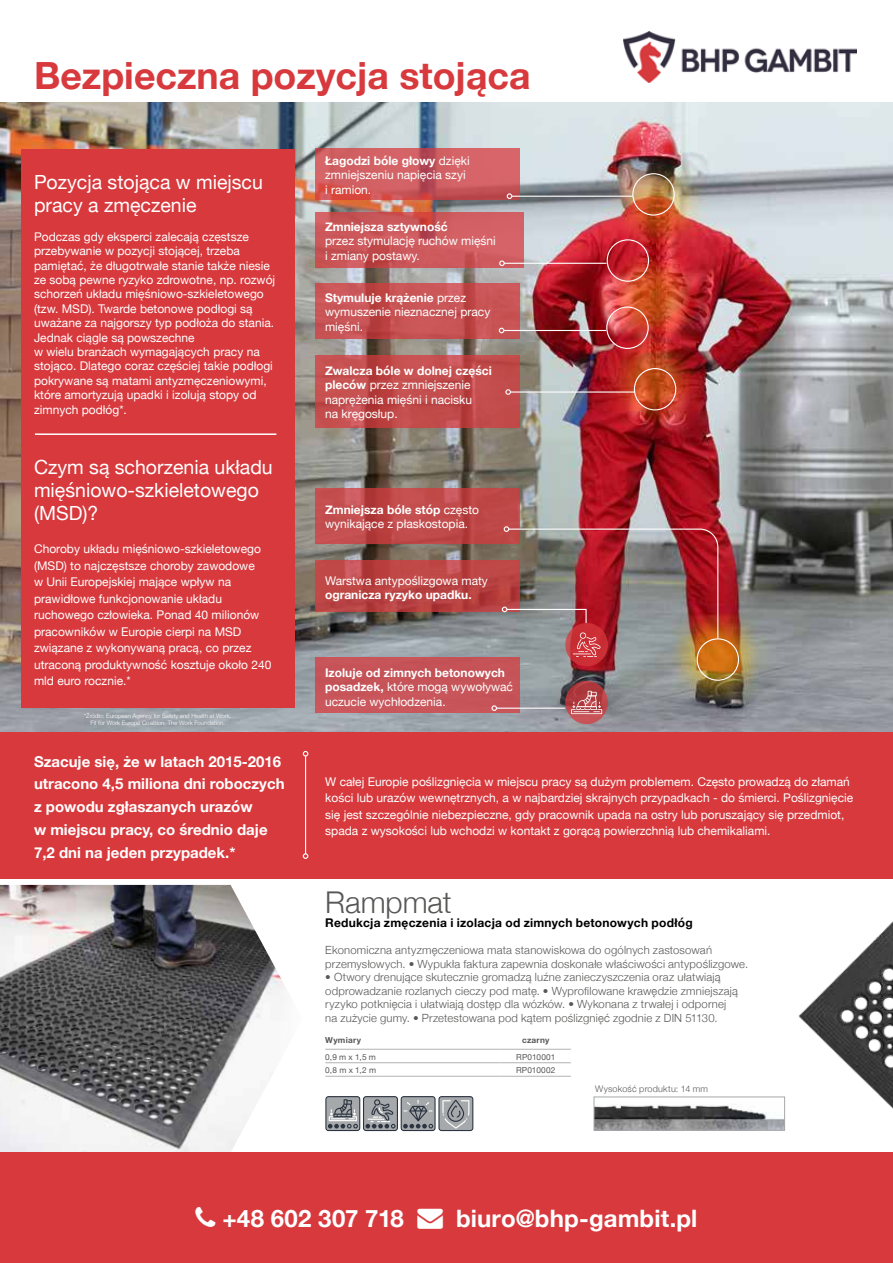
<style>
.page{position:relative;width:893px;height:1263px;background:#fff}
.page>*{position:absolute;margin:0;border:0;box-sizing:border-box;transform-origin:0 0}
.t1{font:700 37.5px "Helvetica Neue";color:#d7393d}
.t2{font:300 30px "Helvetica Neue";letter-spacing:-.005em;color:#575756}
.t3{font:700 24px "Helvetica Neue";letter-spacing:.005em;color:#fff}
.t4{font:19.5px/23.4px "Helvetica Neue";color:#fff}
.t5{font:700 15px/22.8px "Helvetica Neue";color:#fff}
.t6{font:12px/14.4px "Helvetica Neue";color:#fff}
.t7{font:700 12px "Helvetica Neue";letter-spacing:.02em;color:#000}
.t8{font:700 12px "Helvetica Neue";color:#fff}
.t9{font:300 11.25px/13.5px "Helvetica Neue";letter-spacing:.02em;color:#575756}
.t10{font:300 9px "Helvetica Neue";letter-spacing:.025em;color:#575756}
.t11{font:8.25px "Helvetica Neue";letter-spacing:.025em;color:#575756}
.t12{font:700 8.25px "Helvetica Neue";letter-spacing:.035em;color:#575756}
.t13{font:300 6px/7.2px "Helvetica Neue";color:#fff;text-align:center}
.s1{font-weight:700}
</style>
<div class="page">
<div style="left:0;top:731px;width:893px;height:147px;background:#d7393d"></div>
<img style="left:0;top:102px;width:893px;height:629px">
<div style="left:21px;top:149px;width:273px;height:558px;background:#d7393d"></div>
<img style="left:798px;top:921px;width:95px;height:188px">
<img style="left:596px;top:1104px;width:187px;height:24px">
<div style="left:594px;top:1096px;width:191px;height:34px;border:1px solid #a6a9ab"></div>
<img style="left:0;top:885px;width:303px;height:268px">
<div style="left:0;top:1153px;width:893px;height:110px;background:#d7393d"></div>
<svg style="left:325px;top:1096px;width:148px;height:35px"></svg>
<hr style="left:325px;top:1049px;width:176px;height:1px;background:#b3b2b2">
<hr style="left:501px;top:1049px;width:70px;height:1px;background:#b3b2b2">
<hr style="left:325px;top:1062px;width:176px;height:1px;background:#b3b2b2">
<hr style="left:501px;top:1062px;width:70px;height:1px;background:#b3b2b2">
<hr style="left:325px;top:1076px;width:176px;height:1px;background:#b3b2b2">
<hr style="left:501px;top:1076px;width:70px;height:1px;background:#b3b2b2">
<hr style="left:305px;top:756px;width:1px;height:98px;background:#fff">
<svg style="left:303px;top:751px;width:5px;height:5px"></svg>
<svg style="left:303px;top:853px;width:5px;height:6px"></svg>
<hr style="left:35px;top:433px;width:241px;height:2px;background:#fff">
<div style="left:565px;top:623px;width:43px;height:43px;background:#cc2f35;border-radius:50%"></div>
<svg style="left:565px;top:681px;width:43px;height:43px"></svg>
<svg style="left:571px;top:691px;width:31px;height:23px"></svg>
<svg style="left:315px;top:148px;width:204px;height:51px;fill:#d36164"></svg>
<svg style="left:315px;top:213px;width:208px;height:55px;fill:#cd5a5d"></svg>
<svg style="left:315px;top:283px;width:204px;height:56px;fill:#c95456"></svg>
<svg style="left:315px;top:355px;width:204px;height:72px;fill:#c34d4d"></svg>
<svg style="left:315px;top:561px;width:187px;height:51px;fill:#bd4645"></svg>
<div style="left:315px;top:658px;width:204px;height:55px;background:#c65458"></div>
<svg style="left:315px;top:488px;width:204px;height:56px;fill:#c14b4a"></svg>
<div style="left:632px;top:173px;width:43px;height:43px;border:1px solid #fff;border-radius:50%"></div>
<hr style="left:512px;top:196px;width:121px;height:1px;background:#fff">
<svg style="left:507px;top:193px;width:5px;height:6px"></svg>
<div style="left:607px;top:239px;width:42px;height:43px;border:1px solid #fff;border-radius:50%"></div>
<hr style="left:504px;top:263px;width:102px;height:1px;background:#fff">
<svg style="left:499px;top:260px;width:6px;height:6px"></svg>
<div style="left:606px;top:307px;width:43px;height:42px;border:1px solid #fff;border-radius:50%"></div>
<hr style="left:504px;top:330px;width:102px;height:1px;background:#fff">
<svg style="left:499px;top:328px;width:5px;height:5px"></svg>
<div style="left:634px;top:368px;width:42px;height:42px;border:1px solid #fff;border-radius:50%"></div>
<hr style="left:510px;top:391px;width:125px;height:2px;background:#fff">
<svg style="left:505px;top:389px;width:6px;height:6px"></svg>
<div style="left:697px;top:638px;width:42px;height:43px;border:1px solid #fff;border-radius:50%"></div>
<img style="left:502px;top:526px;width:217px;height:131px">
<hr style="left:496px;top:708px;width:69px;height:1px;background:#fff">
<svg style="left:491px;top:705px;width:6px;height:6px"></svg>
<img style="left:624px;top:32px;width:232px;height:50px">
<h1 class="t1" style="left:34px;top:47px;width:498px">Bezpieczna pozycja stojąca</h1>
<h3 class="t4" style="left:34px;top:171px;width:230px">Pozycja stojąca w miejscu pracy a zmęczenie</h3>
<p class="t6" style="left:34px;top:230px;width:243px">Podczas gdy eksperci zalecają częstsze przebywanie w pozycji stojącej, trzeba pamiętać, że długotrwałe stanie także niesie ze sobą pewne ryzyko zdrowotne, np. rozwój schorzeń układu mięśniowo-szkieletowego (tzw. MSD). Twarde betonowe podłogi są uważane za najgorszy typ podłoża do stania.<br>Jednak ciągle są powszechne<br>w wielu branżach wymagających pracy na stojąco. Dlatego coraz częściej takie podłogi pokrywane są matami antyzmęczeniowymi, które amortyzują upadki i izolują stopy od zimnych podłóg*.</p>
<h3 class="t4" style="left:34px;top:456px;width:240px">Czym są schorzenia układu mięśniowo-szkieletowego (MSD)?</h3>
<p class="t6" style="left:34px;top:541px;width:239px;line-height:16.5px">Choroby układu mięśniowo-szkieletowego (MSD) to najczęstsze choroby zawodowe<br>w Unii Europejskiej mające wpływ na prawidłowe funkcjonowanie układu ruchowego człowieka. Ponad 40 milionów pracowników w Europie cierpi na MSD związane z wykonywaną pracą, co przez utraconą produktywność kosztuje około 240 mld euro rocznie.*</p>
<p class="t13" style="left:84px;top:712px;width:149px">*Źródło: European Agency for Safety and Health at Work.<br>Fit for Work Europe Coalition, The Work Foundation.</p>
<p class="t5" style="left:34px;top:750px;width:252px">Szacuje się, że w latach 2015-2016 utracono 4,5 miliona dni roboczych z powodu zgłaszanych urazów<br>w miejscu pracy, co średnio daje<br>7,2 dni na jeden przypadek.*</p>
<p class="t6" style="left:325px;top:154px;width:146px"><span class="s1">Łagodzi bóle głowy</span> dzięki zmniejszeniu napięcia szyi i ramion.</p>
<p class="t8" style="left:325px;top:217px;width:124px">Zmniejsza sztywność</p>
<p class="t6" style="left:325px;top:235px;width:172px">przez stymulację ruchów mięśni i zmiany postawy.</p>
<p class="t6" style="left:325px;top:291px;width:167px"><span class="s1">Stymuluje krążenie</span> przez wymuszenie nieznacznej pracy mięśni.</p>
<p class="t6" style="left:325px;top:364px;width:168px"><span class="s1">Zwalcza bóle w dolnej części pleców</span> przez zmniejszenie naprężenia mięśni i nacisku<br>na kręgosłup.</p>
<p class="t6" style="left:325px;top:503px;width:155px"><span class="s1">Zmniejsza bóle stóp</span> często wynikające z płaskostopia.</p>
<p class="t6" style="left:325px;top:574px;width:164px">Warstwa antypoślizgowa maty</p>
<p class="t8" style="left:325px;top:585px;width:148px">ogranicza ryzyko upadku.</p>
<p class="t6" style="left:325px;top:666px;width:189px"><span class="s1">Izoluje od zimnych betonowych posadzek,</span> które mogą wywoływać uczucie wychłodzenia.</p>
<p class="t6" style="left:325px;top:774px;width:529px;line-height:16.5px">W całej Europie poślizgnięcia w miejscu pracy są dużym problemem. Często prowadzą do złamań kości lub urazów wewnętrznych, a w najbardziej skrajnych przypadkach - do śmierci. Poślizgnięcie się jest szczególnie niebezpieczne, gdy pracownik upada na ostry lub poruszający się przedmiot, spada z wysokości lub wchodzi w kontakt z gorącą powierzchnią lub chemikaliami.</p>
<h2 class="t2" style="left:325px;top:878px;width:128px">Rampmat</h2>
<p class="t7" style="left:325px;top:913px;width:369px">Redukcja zmęczenia i izolacja od zimnych betonowych podłóg</p>
<p class="t9" style="left:325px;top:942px;width:424px">Ekonomiczna antyzmęczeniowa mata stanowiskowa do ogólnych zastosowań przemysłowych. • Wypukła faktura zapewnia doskonałe właściwości antypoślizgowe.</p>
<p class="t9" style="left:325px;top:969px;width:414px">• Otwory drenujące skutecznie gromadzą luźne zanieczyszczenia oraz ułatwiają odprowadzanie rozlanych cieczy pod matę. • Wyprofilowane krawędzie zmniejszają ryzyko potknięcia i ułatwiają dostęp dla wózków. • Wykonana z trwałej i odpornej na zużycie gumy. • Przetestowana pod kątem poślizgnięć zgodnie z DIN 51130.</p>
<p class="t12" style="left:325px;top:1033px;width:37px">Wymiary</p>
<p class="t12" style="left:522px;top:1033px;width:29px">czarny</p>
<p class="t11" style="left:325px;top:1051px;width:52px">0,9 m x 1,5 m</p>
<p class="t11" style="left:516px;top:1051px;width:41px">RP010001</p>
<p class="t11" style="left:325px;top:1064px;width:52px">0,8 m x 1,2 m</p>
<p class="t11" style="left:516px;top:1064px;width:41px">RP010002</p>
<p class="t10" style="left:595px;top:1082px;width:114px">Wysokość produktu: 14 mm</p>
<h3 class="t3" style="left:222px;top:1199px;width:477px">+48 602 307 718 → biuro@bhp-gambit.pl</h3>
</div>
